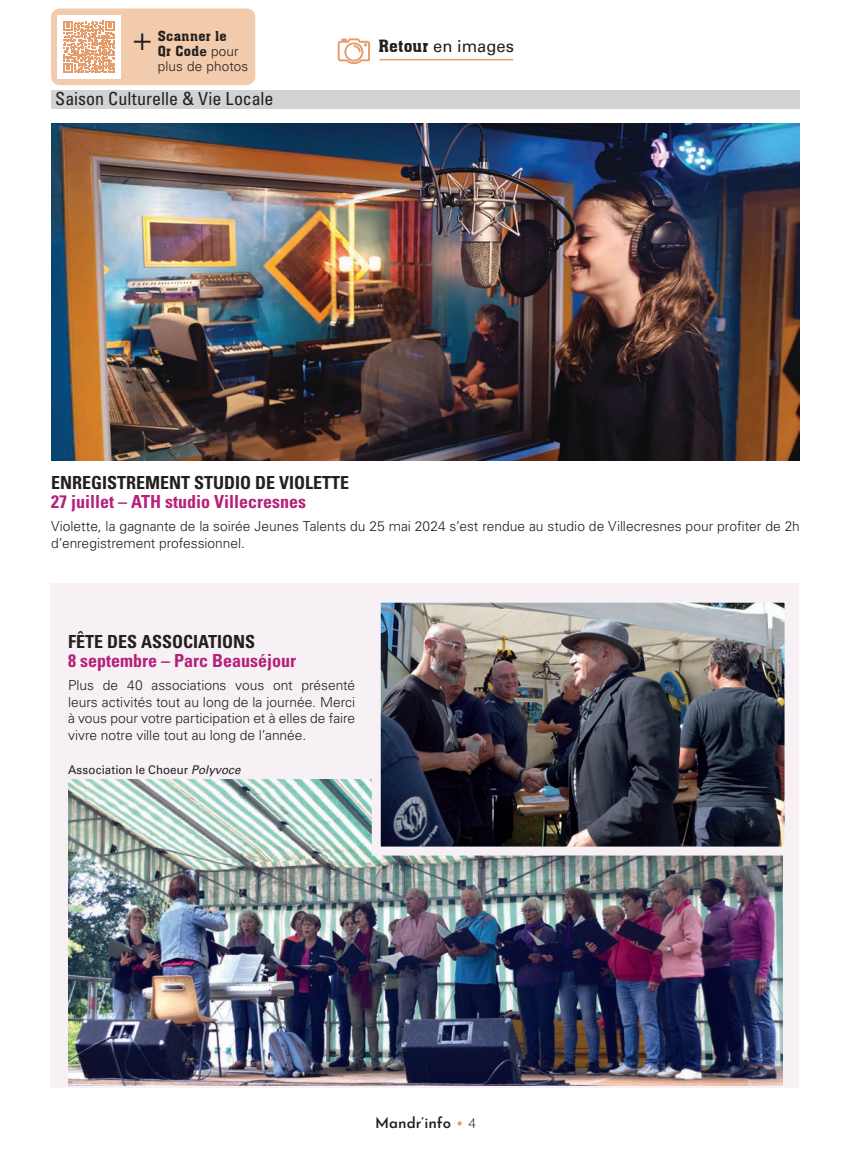
<style>
.page{position:relative;width:851px;height:1149px;background:#fff}
.page>*{position:absolute;margin:0;border:0;box-sizing:border-box;transform-origin:0 0}
.t1{font:300 33px "Univers LT Std";color:#231f20}
.t2{font:700 condensed 18px "Univers LT Std";color:#b5207a}
.t3{font:700 condensed 18px "Univers LT Std";color:#231f20}
.t4{font:condensed 18px "Univers LT Std";color:#231f20}
.t5{font:16.5px "Univers LT Std";color:#231f20}
.t6{font:600 15px "Josefin Sans";letter-spacing:-.005em;color:#231f20}
.t7{font:300 13.8px/16.5px "Univers LT Std";color:#231f20;text-align:justify}
.t8{font:700 13.5px/15px "Aachen";letter-spacing:.03em;color:#231f20}
.t9{font:300 13.5px "Univers LT Std";letter-spacing:.015em;color:#231f20}
.t10{font:12px "Univers LT Std";letter-spacing:.01em;color:#231f20;scale:.96 1}
.s1{font-family:"Univers LT Std"}
.s2{font-family:"Univers LT Std";font-weight:300}
.s3{font-family:"Aachen";font-weight:700}
.s4{font-family:"Univers";font-style:italic}
.s5{color:#e69d6b}
.s6{font-weight:300}
</style>
<div class="page">
<hr style="left:379px;top:59px;width:134px;height:1px;background:#e69d6b">
<svg style="left:337px;top:38px;width:33px;height:26px"></svg>
<hr style="left:850px;top:806px;width:1px;height:293px;background:#f7f0f4">
<div style="left:50px;top:583px;width:749px;height:503px;background:#f7f0f4"></div>
<div style="left:51px;top:90px;width:748px;height:18px;background:#d1d2d4"></div>
<img style="left:51px;top:123px;width:748px;height:337px">
<img style="left:68px;top:779px;width:714px;height:306px">
<img style="left:382px;top:603px;width:401px;height:242px">
<div style="left:372px;top:593px;width:421px;height:262px;border:9px solid #f7f0f4"></div>
<div style="left:51px;top:9px;width:204px;height:76px;background:#f2cbac;border-radius:9px"></div>
<div style="left:57px;top:15px;width:64px;height:63px;background:#fff"></div>
<svg style="left:63px;top:21px;width:52px;height:52px"></svg>
<h1 class="t1" style="left:131px;top:18px;width:23px">+</h1>
<p class="t8" style="left:158px;top:28px;width:83px">Scanner le<br>Qr Cod<span class="s1">e</span> <span class="s2">pour</span></p>
<p class="t9" style="left:158px;top:58px;width:92px">plus de photos</p>
<h2 class="t4" style="left:55px;top:87px;width:219px">Saison Culturelle &amp; Vie Locale</h2>
<p class="t5" style="left:378px;top:36px;width:137px"><span class="s3">Retour</span> en images</p>
<h2 class="t3" style="left:51px;top:471px;width:300px">ENREGISTREMENT STUDIO DE VIOLETTE</h2>
<h2 class="t2" style="left:51px;top:490px;width:256px">27 juillet – ATH studio Villecresnes</h2>
<p class="t7" style="left:51px;top:518px;width:750px">Violette, la gagnante de la soirée Jeunes Talents du 25 mai 2024 s’est rendue au studio de Villecresnes pour profiter de 2h d’enregistrement professionnel.</p>
<h2 class="t3" style="left:68px;top:630px;width:188px">FÊTE DES ASSOCIATIONS</h2>
<h2 class="t2" style="left:68px;top:649px;width:229px">8 septembre – Parc Beauséjour</h2>
<p class="t7" style="left:68px;top:676px;width:289px">Plus de 40 associations vous ont présenté leurs activités tout au long de la journée. Merci à vous pour votre participation et à elles de faire vivre notre ville tout au long de l’année.</p>
<p class="t10" style="left:68px;top:762px;width:181px">Association le Choeur <span class="s4">Polyvoce</span></p>
<p class="t6" style="left:375px;top:1111px;width:102px">Mandr’info <span class="s5">•</span> <span class="s6">4</span></p>
</div>
